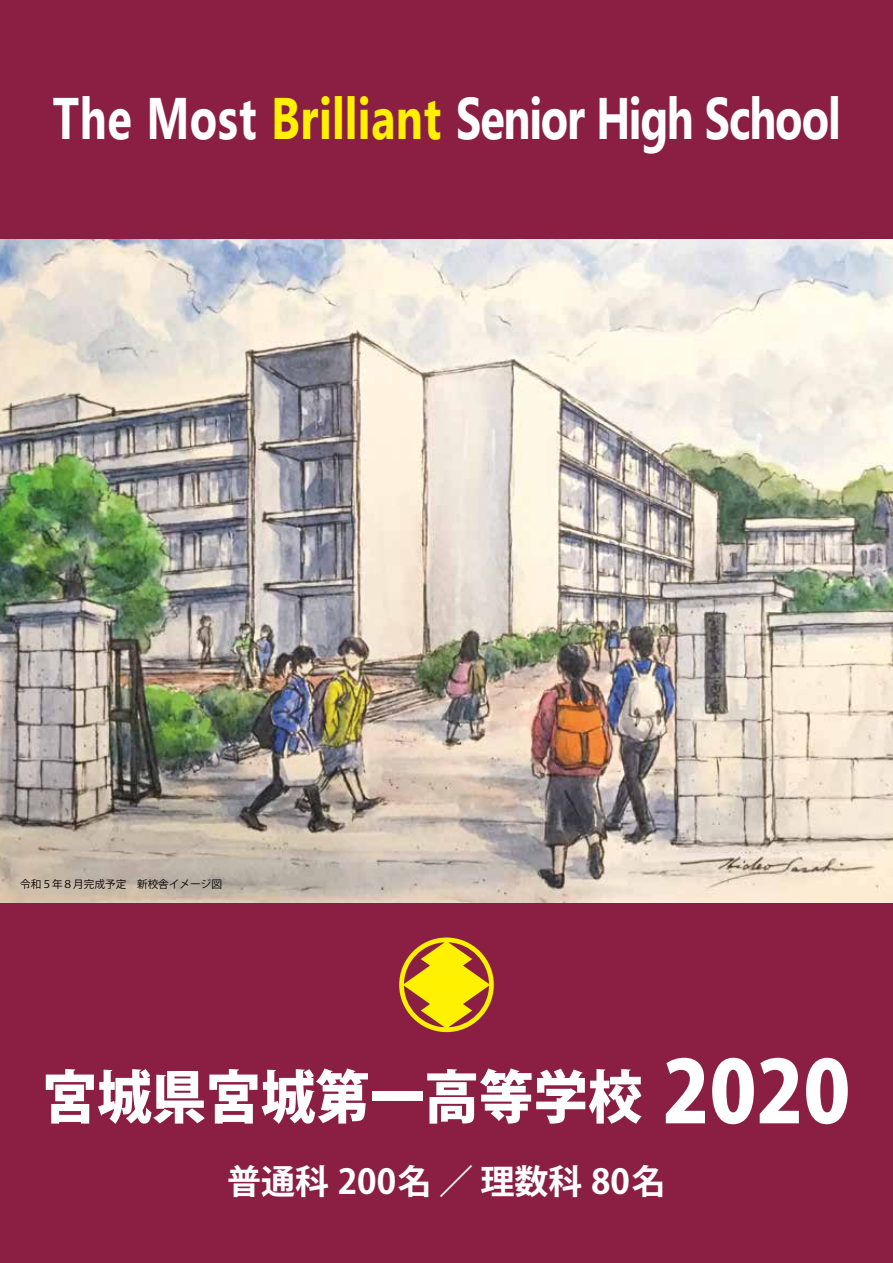
<style>
.page{position:relative;width:893px;height:1263px;background:#fff}
.page>*{position:absolute;margin:0;border:0;box-sizing:border-box;transform-origin:0 0}
.t1{font:700 58.5px "Microsoft Tai Le";letter-spacing:-.01em;color:#fff;scale:.77 1}
.t2{font:800 57.45px "Koz Go Pro";color:#fff;scale:.95 1}
.t3{font:700 34.05px "Koz Go Pro";color:#fff}
.t4{font:10.65px "Koz Go Pro";color:#000}
.s1{color:#fff100}
.s2{font-size:85.05px}
</style>
<div class="page">
<div style="left:0;top:902px;width:893px;height:361px;background:#8b1e43"></div>
<img style="left:0;top:239px;width:893px;height:663px">
<div style="left:0;top:0;width:893px;height:239px;background:#8b1e43"></div>
<svg style="left:399px;top:937px;width:95px;height:95px"></svg>
<p class="t1" style="left:53px;top:85px;width:1025px">The Most <span class="s1">Brilliant</span> Senior High School</p>
<p class="t4" style="left:20px;top:878px;width:203px">令和５年８月完成予定　新校舎イメージ図</p>
<p class="t2" style="left:43px;top:1059px;width:852px">宮城県宮城第一高等学校 <span class="s2">2020</span></p>
<p class="t3" style="left:227px;top:1159px;width:440px">普通科 200名 ／ 理数科 80名</p>
</div>
